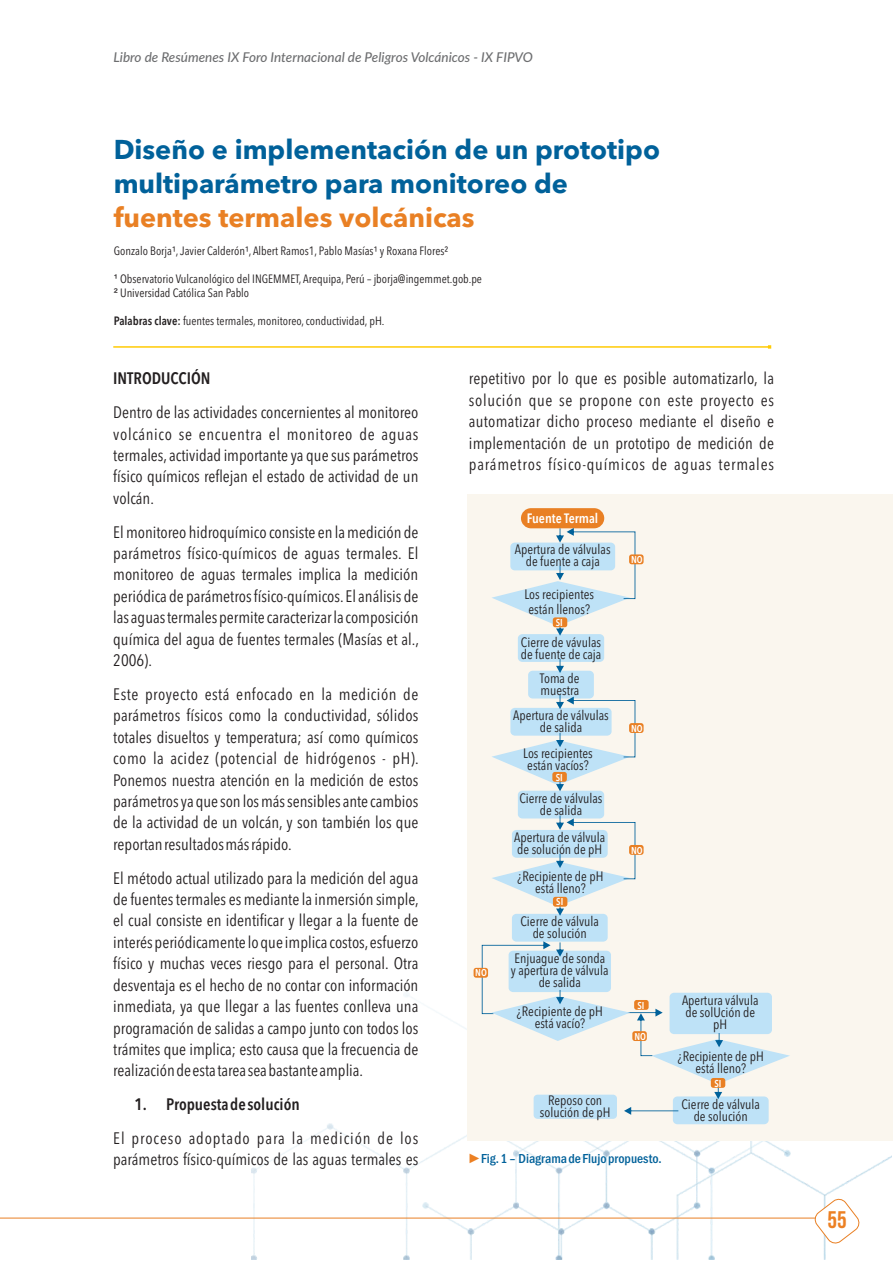
<style>
.page{position:relative;width:893px;height:1263px;background:#fff}
.page>*{position:absolute;margin:0;border:0;box-sizing:border-box;transform-origin:0 0}
.t1{font:700 27px/34.2px "Avenir Next";color:#00619a}
.t2{font:700 27px "Avenir Next";color:#e98024}
.t3{font:24px "Bebas Neue";color:#ec8023}
.t4{font:16.5px/21.5px "Avenir Next Condensed";color:#231f20;text-align:justify}
.t5{font:600 16.5px "Avenir Next Condensed";color:#231f20}
.t6{font:13.5px/12.1px "Avenir Next Condensed";color:#231f20;text-align:center}
.t7{font:italic 500 13.5px "Lato";color:#6d6e70}
.t8{font:500 condensed 13.5px "Franklin Gothic";color:#00619a}
.t9{font:600 13.5px "Avenir Next Condensed";color:#fff}
.t10{font:12px/14px "Avenir Next Condensed";color:#231f20}
.t11{font:600 9.9px "Avenir Next Condensed";color:#fff}
.s1{font-family:"Arial"}
.s2{font-weight:600}
.s3{font-weight:400;font-stretch:normal;color:#ec8023}
</style>
<div class="page">
<img style="left:251px;top:992px;width:640px;height:268px">
<div style="left:467px;top:494px;width:426px;height:646px;background:#faf6ee"></div>
<hr style="left:113px;top:346px;width:657px;height:2px;background:#ffcb04">
<div style="left:521px;top:508px;width:83px;height:20px;background:#e98024;border-radius:10px"></div>
<div style="left:518px;top:634px;width:86px;height:28px;background:#bee2f7;border-radius:4px"></div>
<div style="left:528px;top:671px;width:66px;height:27px;background:#bee2f7;border-radius:4px"></div>
<div style="left:518px;top:791px;width:86px;height:27px;background:#bee2f7;border-radius:4px"></div>
<div style="left:512px;top:914px;width:96px;height:28px;background:#bee2f7;border-radius:4px"></div>
<div style="left:673px;top:1096px;width:96px;height:28px;background:#bee2f7;border-radius:4px"></div>
<div style="left:534px;top:1095px;width:83px;height:24px;background:#bee2f7;border-radius:4px"></div>
<svg style="left:556px;top:659px;width:8px;height:14px"></svg>
<svg style="left:624px;top:1107px;width:54px;height:8px"></svg>
<svg style="left:492px;top:528px;width:143px;height:108px"></svg>
<div style="left:629px;top:554px;width:15px;height:10px;background:#e98024;border-radius:3px"></div>
<div style="left:553px;top:617px;width:14px;height:10px;background:#e98024;border-radius:3px"></div>
<svg style="left:492px;top:695px;width:143px;height:96px"></svg>
<div style="left:629px;top:723px;width:15px;height:10px;background:#e98024;border-radius:3px"></div>
<svg style="left:492px;top:815px;width:143px;height:101px"></svg>
<div style="left:629px;top:845px;width:15px;height:10px;background:#e98024;border-radius:3px"></div>
<div style="left:474px;top:968px;width:14px;height:10px;background:#e98024;border-radius:3px"></div>
<svg style="left:482px;top:941px;width:308px;height:158px"></svg>
<div style="left:632px;top:1031px;width:15px;height:10px;background:#e98024;border-radius:3px"></div>
<div style="left:634px;top:1000px;width:15px;height:10px;background:#e98024;border-radius:3px"></div>
<div style="left:553px;top:897px;width:14px;height:10px;background:#e98024;border-radius:3px"></div>
<div style="left:552px;top:772px;width:15px;height:10px;background:#e98024;border-radius:3px"></div>
<hr style="left:0;top:1218px;width:817px;height:1px;background:#e98024">
<svg style="left:814px;top:1198px;width:46px;height:46px"></svg>
<p class="t7" style="left:113px;top:51px;width:421px">Libro de Resúmenes IX Foro Internacional de Peligros Volcánicos - IX FIPVO</p>
<h1 class="t1" style="left:114px;top:133px;width:548px">Diseño e implementación de un prototipo multiparámetro para monitoreo de</h1>
<h1 class="t2" style="left:114px;top:200px;width:362px">fuentes termales volcánicas</h1>
<p class="t10" style="left:114px;top:244px;width:336px">Gonzalo Borja¹, Javier Calderón¹, Albert Ramos1, Pablo Masías¹ y Roxana Flores²</p>
<p class="t10" style="left:114px;top:272px;width:370px"><span class="s1">¹</span> Observatorio Vulcanológico del INGEMMET, Arequipa, Perú – jborja@ingemmet.gob.pe<br><span class="s1">²</span> Universidad Católica San Pablo</p>
<p class="t10" style="left:114px;top:314px;width:272px"><span class="s2">Palabras clave:</span> fuentes termales, monitoreo, conductividad, pH.</p>
<p class="t5" style="left:113px;top:368px;width:99px">INTRODUCCIÓN</p>
<p class="t4" style="left:113px;top:402px;width:307px">Dentro de las actividades concernientes al monitoreo volcánico se encuentra el monitoreo de aguas termales, actividad importante ya que sus parámetros físico químicos reflejan el estado de actividad de un volcán.</p>
<p class="t4" style="left:113px;top:522px;width:307px">El monitoreo hidroquímico consiste en la medición de parámetros físico-químicos de aguas termales. El monitoreo de aguas termales implica la medición periódica de parámetros físico-químicos. El análisis de las aguas termales permite caracterizar la composición química del agua de fuentes termales (Masías et al., 2006).</p>
<p class="t4" style="left:113px;top:684px;width:307px">Este proyecto está enfocado en la medición de parámetros físicos como la conductividad, sólidos totales disueltos y temperatura; así como químicos como la acidez (potencial de hidrógenos - pH).<br>Ponemos nuestra atención en la medición de estos parámetros ya que son los más sensibles ante cambios de la actividad de un volcán, y son también los que reportan resultados más rápido.</p>
<p class="t4" style="left:113px;top:868px;width:307px">El método actual utilizado para la medición del agua de fuentes termales es mediante la inmersión simple, el cual consiste en identificar y llegar a la fuente de interés periódicamente lo que implica costos, esfuerzo físico y muchas veces riesgo para el personal. Otra desventaja es el hecho de no contar con información inmediata, ya que llegar a las fuentes conlleva una programación de salidas a campo junto con todos los trámites que implica; esto causa que la frecuencia de realización de esta tarea sea bastante amplia.</p>
<p class="t5" style="left:135px;top:1094px;width:167px">1. Propuesta de solución</p>
<p class="t4" style="left:113px;top:1128px;width:307px">El proceso adoptado para la medición de los parámetros físico-químicos de las aguas termales es</p>
<p class="t4" style="left:469px;top:368px;width:307px">repetitivo por lo que es posible automatizarlo, la solución que se propone con este proyecto es automatizar dicho proceso mediante el diseño e implementación de un prototipo de medición de parámetros físico-químicos de aguas termales</p>
<p class="t9" style="left:527px;top:509px;width:73px">Fuente Termal</p>
<p class="t6" style="left:515px;top:544px;width:97px">Apertura de válvulas de fuente a caja</p>
<p class="t11" style="left:631px;top:553px;width:13px">NO</p>
<p class="t6" style="left:524px;top:588px;width:71px;line-height:14.1px">Los recipientes están llenos?</p>
<p class="t11" style="left:475px;top:966px;width:13px">NO</p>
<p class="t11" style="left:556px;top:616px;width:9px">SI</p>
<p class="t6" style="left:521px;top:636px;width:82px;text-align:left">Cierre de vávulas de fuente de caja</p>
<p class="t6" style="left:540px;top:672px;width:41px;text-align:left">Toma de muestra</p>
<p class="t6" style="left:513px;top:710px;width:97px">Apertura de válvulas de salida</p>
<p class="t6" style="left:523px;top:748px;width:71px;text-align:left">Los recipientes están vacíos?</p>
<p class="t6" style="left:519px;top:793px;width:85px">Cierre de válvulas de salida</p>
<p class="t6" style="left:514px;top:832px;width:93px;text-align:left">Apertura de válvula de solución de pH</p>
<p class="t6" style="left:517px;top:871px;width:87px">¿Recipiente de pH está lleno?</p>
<p class="t6" style="left:520px;top:915px;width:80px">Cierre de válvula de solución</p>
<p class="t6" style="left:511px;top:953px;width:99px">Enjuague de sonda y apertura de válvula de salida</p>
<p class="t11" style="left:556px;top:771px;width:9px">SI</p>
<p class="t11" style="left:556px;top:895px;width:9px">SI</p>
<p class="t6" style="left:517px;top:1006px;width:87px">¿Recipiente de pH está vacío?</p>
<p class="t6" style="left:540px;top:1095px;width:72px">Reposo con solución de pH</p>
<p class="t11" style="left:631px;top:722px;width:13px">NO</p>
<p class="t11" style="left:631px;top:844px;width:13px">NO</p>
<p class="t11" style="left:637px;top:999px;width:9px">SI</p>
<p class="t11" style="left:634px;top:1030px;width:13px">NO</p>
<p class="t8" style="left:468px;top:1154px;width:195px"><span class="s3">►</span>Fig. 1 – Diagrama de Flujo propuesto.</p>
<p class="t6" style="left:682px;top:994px;width:78px">Apertura válvula de solUción de pH</p>
<p class="t6" style="left:678px;top:1050px;width:87px">¿Recipiente de pH está lleno?</p>
<p class="t6" style="left:681px;top:1098px;width:80px">Cierre de válvula de solución</p>
<p class="t11" style="left:714px;top:1077px;width:9px">SI</p>
<h2 class="t3" style="left:827px;top:1210px;width:21px">55</h2>
</div>
